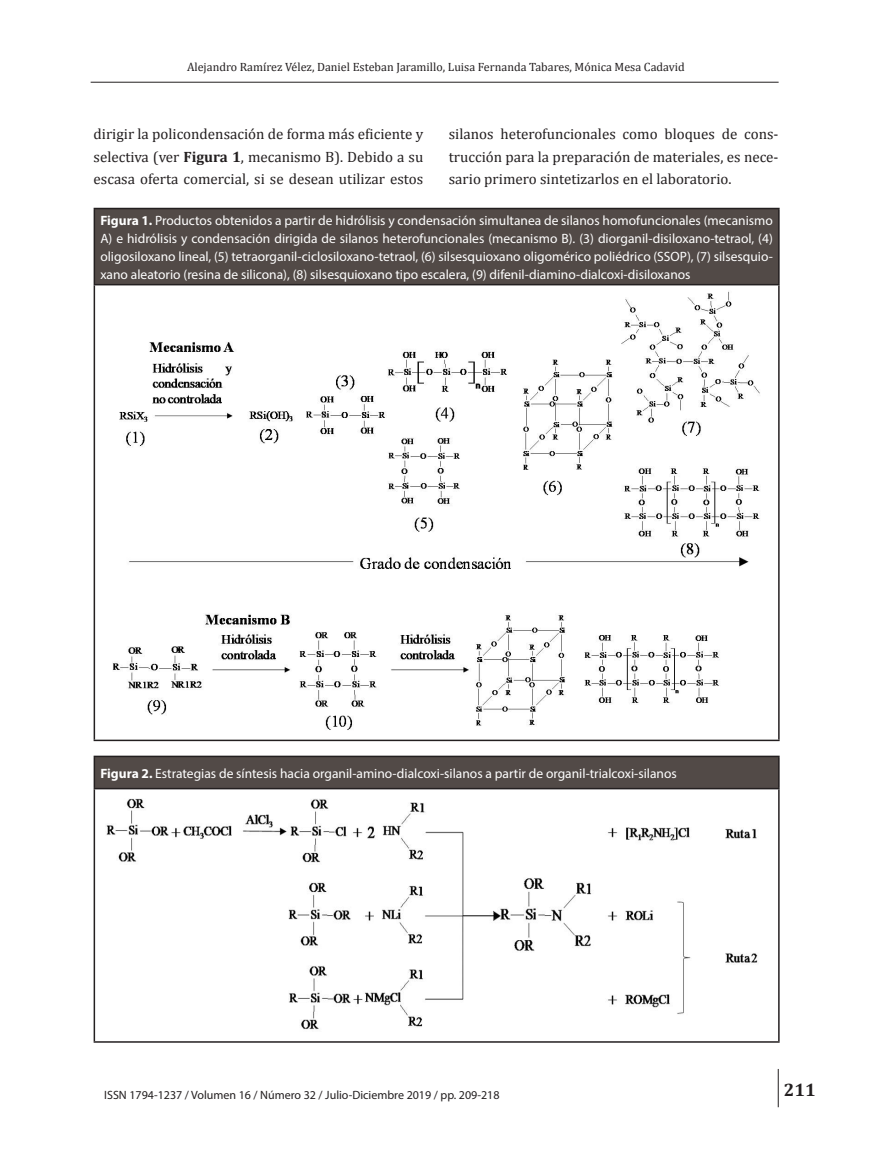
<style>
.page{position:relative;width:885px;height:1170px;background:#fff}
.page>*{position:absolute;margin:0;border:0;box-sizing:border-box;transform-origin:0 0}
.t1{font:700 18px "Cambria";color:#231f20}
.t2{font:15px/22.4px "Cambria";color:#231f20;text-align:justify}
.t3{font:13.5px/18px "Myriad Pro";color:#fff;text-align:justify}
.t4{font:12px "Cambria";color:#231f20}
.t5{font:12px "Myriad Pro";color:#231f20}
.s1{font-weight:700}
</style>
<div class="page">
<hr style="left:91px;top:82px;width:687px;height:1px;background:#231f20">
<hr style="left:777px;top:1068px;width:1px;height:39px;background:#231f20">
<div style="left:94px;top:208px;width:684px;height:77px;background:#524a47"></div>
<hr style="left:94px;top:285px;width:1px;height:454px;background:#231f20">
<hr style="left:778px;top:285px;width:1px;height:454px;background:#231f20">
<hr style="left:94px;top:739px;width:685px;height:2px;background:#231f20">
<hr style="left:94px;top:209px;width:1px;height:75px;background:#231f20">
<hr style="left:94px;top:208px;width:685px;height:1px;background:#231f20">
<hr style="left:778px;top:209px;width:1px;height:75px;background:#231f20">
<hr style="left:94px;top:284px;width:685px;height:1px;background:#231f20">
<img style="left:112px;top:291px;width:648px;height:439px">
<div style="left:94px;top:756px;width:684px;height:32px;background:#524a47"></div>
<hr style="left:94px;top:789px;width:1px;height:252px;background:#231f20">
<hr style="left:778px;top:789px;width:1px;height:252px;background:#231f20">
<hr style="left:94px;top:1041px;width:685px;height:1px;background:#231f20">
<hr style="left:94px;top:757px;width:1px;height:30px;background:#231f20">
<hr style="left:94px;top:755px;width:685px;height:2px;background:#231f20">
<hr style="left:778px;top:757px;width:1px;height:30px;background:#231f20">
<hr style="left:94px;top:787px;width:685px;height:2px;background:#231f20">
<img style="left:106px;top:798px;width:652px;height:232px">
<p class="t4" style="left:187px;top:60px;width:499px">Alejandro Ramírez Vélez, Daniel Esteban Jaramillo, Luisa Fernanda Tabares, Mónica Mesa Cadavid</p>
<p class="t2" style="left:94px;top:123px;width:331px">dirigir la policondensación de forma más eficiente y selectiva (ver <span class="s1">Figura 1</span>, mecanismo B). Debido a su escasa oferta comercial, si se desean utilizar estos</p>
<p class="t2" style="left:449px;top:123px;width:331px">silanos heterofuncionales como bloques de cons&shy;trucción para la preparación de materiales, es nece&shy;sario primero sintetizarlos en el laboratorio.</p>
<p class="t3" style="left:100px;top:211px;width:674px"><span class="s1">Figura 1.</span> Productos obtenidos a partir de hidrólisis y condensación simultanea de silanos homofuncionales (mecanismo A) e hidrólisis y condensación dirigida de silanos heterofuncionales (mecanismo B). (3) diorganil-disiloxano-tetraol, (4) oligosiloxano lineal, (5) tetraorganil-ciclosiloxano-tetraol, (6) silsesquioxano oligomérico poliédrico (SSOP), (7) silsesquio&shy;xano aleatorio (resina de silicona), (8) silsesquioxano tipo escalera, (9) difenil-diamino-dialcoxi-disiloxanos</p>
<p class="t3" style="left:100px;top:763px;width:578px"><span class="s1">Figura 2.</span> Estrategias de síntesis hacia organil-amino-dialcoxi-silanos a partir de organil-trialcoxi-silanos</p>
<p class="t5" style="left:104px;top:1087px;width:397px">ISSN 1794-1237 / Volumen 16 / Número 32 / Julio-Diciembre 2019 / pp. 209-218</p>
<h1 class="t1" style="left:783px;top:1076px;width:33px">211</h1>
</div>
